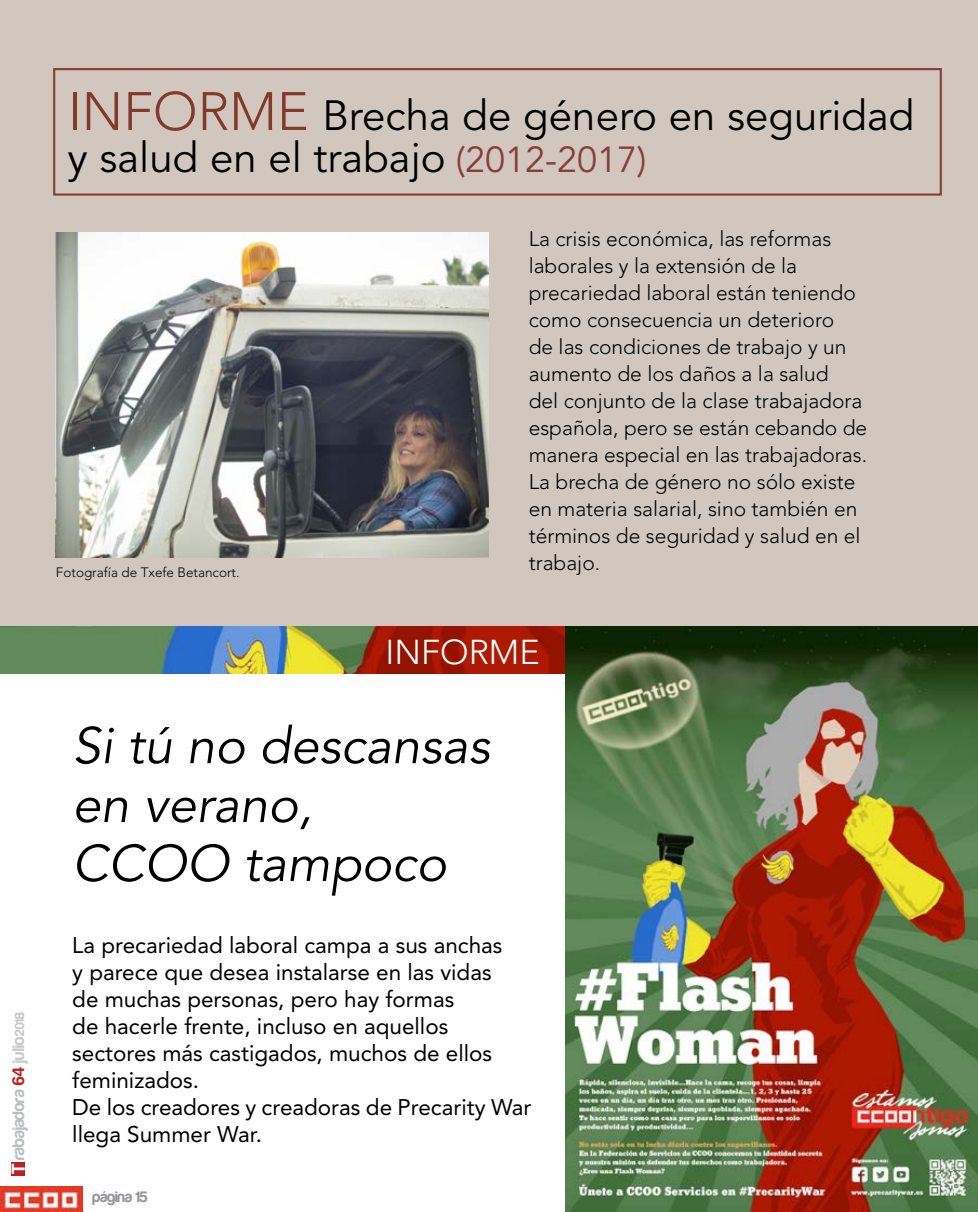
<style>
.page{position:relative;width:978px;height:1212px;background:#fff}
.page>*{position:absolute;margin:0;border:0;box-sizing:border-box;transform-origin:0 0}
.No_Spacing{font:italic 51px "Avenir";color:#000}
.t1{font:42px/42px "Avenir";color:#000}
.t2{font:300 34.2px "Avenir";color:#fff}
.No_Spacing-2{font:22.5px/27px "Avenir";color:#000}
.Entradillla{font:300 21px/27px "Avenir";color:#000}
.t3{font:700 19.5px "Harabara";color:#fff}
.t4{font:700 17.25px "Harabara";color:#bcbec0}
.t5{font:700 15.6px "Harabara";color:#939598}
.t6{font:300 13.5px "Avenir";color:#000}
.s1{color:#be1f24}
.s2{color:#c7c8ca}
.s3{font-size:13.5px;color:#c7c8ca}
.s4{font-weight:300;font-size:53.55px;color:#823a2a}
.s5{font-size:36px;color:#873e39}
</style>
<div class="page">
<img style="left:0;top:1186px;width:82px;height:26px">
<div style="left:11px;top:1162px;width:14px;height:14px;background:#be1f24"></div>
<img style="left:0;top:625px;width:978px;height:48px">
<img style="left:566px;top:626px;width:412px;height:586px">
<div style="left:0;top:0;width:978px;height:625px;background:#d1c7bf"></div>
<img style="left:55px;top:233px;width:434px;height:324px">
<div style="left:53px;top:68px;width:889px;height:128px;border:2px solid #873e39"></div>
<p class="t4" style="left:10px;top:1160px;width:150px;rotate:-90deg">rabajadora <span class="s1">64</span> <span class="s2">julio</span><span class="s3">2018</span></p>
<p class="t3" style="left:8px;top:1174px;width:12px;rotate:-90deg">T</p>
<p class="t1" style="left:68px;top:96px;width:848px"><span class="s4">INFORME</span> Brecha de género en seguridad y salud en el trabajo <span class="s5">(2012-2017)</span></p>
<p class="t6" style="left:56px;top:564px;width:185px">Fotografía de Txefe Betancort.</p>
<p class="Entradillla" style="left:529px;top:225px;width:340px">La crisis económica, las reformas laborales y la extensión de la precariedad laboral están teniendo como consecuencia un deterioro<br>de las condiciones de trabajo y un aumento de los daños a la salud<br>del conjunto de la clase trabajadora española, pero se están cebando de manera especial en las trabajadoras.<br>La brecha de género no sólo existe en materia salarial, sino también en términos de seguridad y salud en el trabajo.</p>
<p class="t2" style="left:386px;top:632px;width:156px">INFORME</p>
<p class="No_Spacing" style="left:72px;top:716px;width:419px">Si tú no descansas</p>
<p class="No_Spacing" style="left:72px;top:775px;width:242px">en verano,</p>
<p class="No_Spacing" style="left:72px;top:834px;width:376px">CCOO tampoco</p>
<p class="No_Spacing-2" style="left:72px;top:932px;width:432px">La precariedad laboral campa a sus anchas y parece que desea instalarse en las vidas de muchas personas, pero hay formas<br>de hacerle frente, incluso en aquellos sectores más castigados, muchos de ellos feminizados.</p>
<p class="No_Spacing-2" style="left:72px;top:1094px;width:461px">De los creadores y creadoras de Precarity War llega Summer War.</p>
<p class="t5" style="left:92px;top:1188px;width:57px">página 15</p>
</div>
